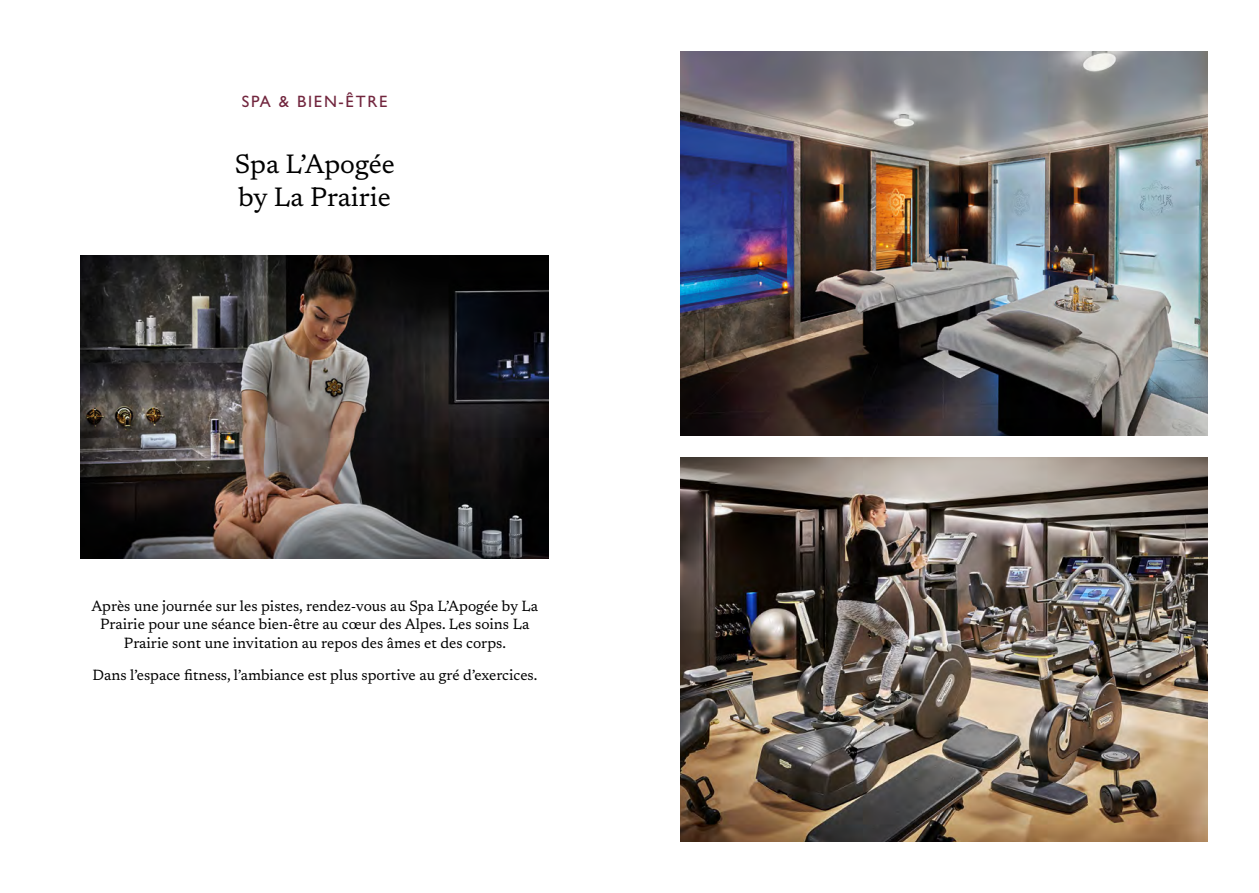
<style>
.page{position:relative;width:1259px;height:893px;background:#fff}
.page>*{position:absolute;margin:0;border:0;box-sizing:border-box;transform-origin:0 0}
.t1{font:27px/32.4px "Newsreader";color:#000}
.t2{font:500 16.5px "Gill Sans MT Pro";letter-spacing:.1em;color:#71253d}
.t3{font:15px/18.8px "Newsreader";color:#000;text-align:center}
</style>
<div class="page">
<img style="left:81px;top:255px;width:468px;height:303px">
<img style="left:680px;top:51px;width:528px;height:385px">
<img style="left:680px;top:457px;width:528px;height:385px">
<p class="t2" style="left:242px;top:91px;width:147px">SPA &amp; BIEN-ÊTRE</p>
<h1 class="t1" style="left:235px;top:146px;width:161px">Spa L’Apogée by La Prairie</h1>
<p class="t3" style="left:91px;top:595px;width:448px">Après une journée sur les pistes, rendez-vous au Spa L’Apogée by La<br>Prairie pour une séance bien-être au cœur des Alpes. Les soins La<br>Prairie sont une invitation au repos des âmes et des corps.</p>
<p class="t3" style="left:92px;top:664px;width:446px">Dans l’espace fitness, l’ambiance est plus sportive au gré d’exercices.</p>
</div>
